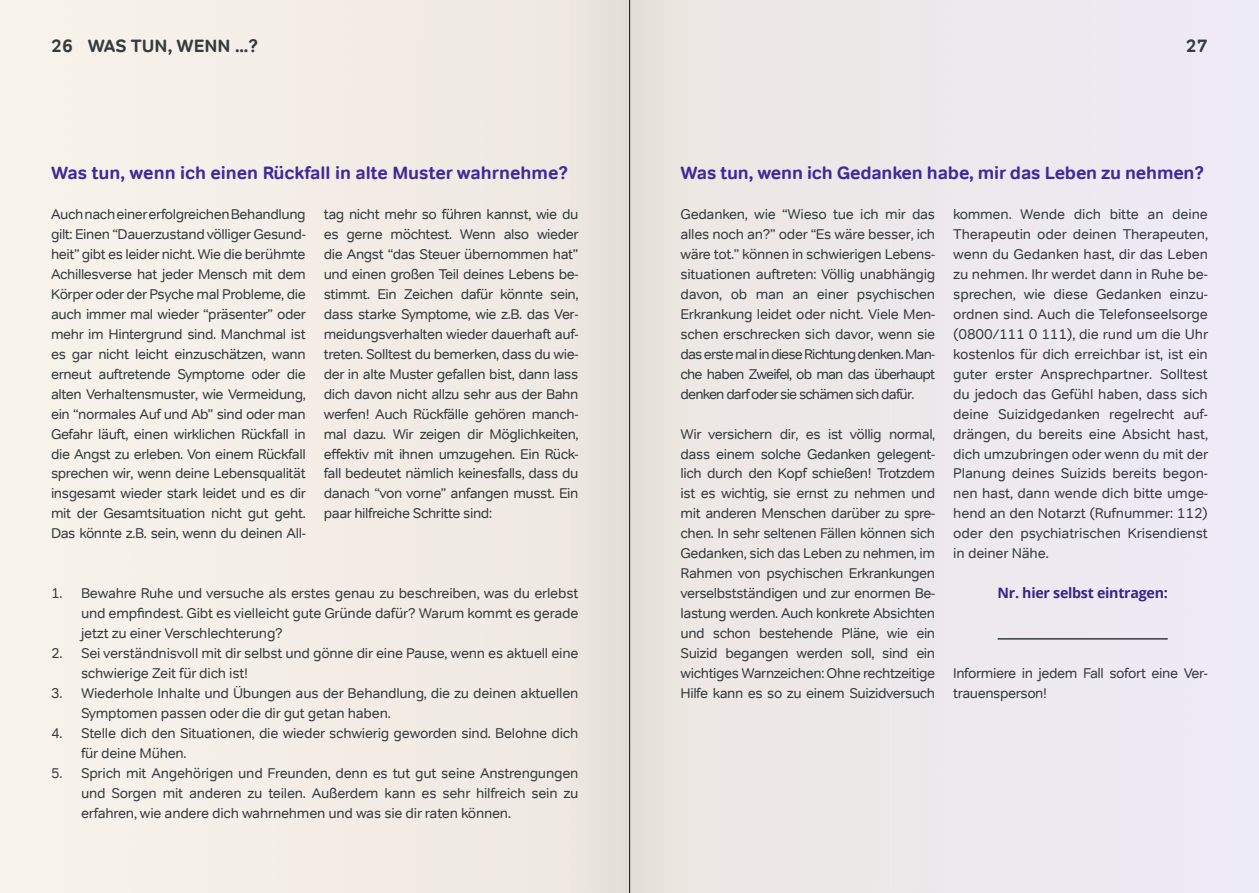
<style>
.page{position:relative;width:1259px;height:893px;background:#fff}
.page>*{position:absolute;margin:0;border:0;box-sizing:border-box;transform-origin:0 0}
.t1{font:700 18px "Tondo";letter-spacing:-.01em;color:#3e2a99}
.Page_Info{font:700 18px "Tondo";color:#353c3f}
.Body_Text{font:14.25px/20px "Tondo";letter-spacing:-.015em;color:#353c3f;text-align:justify}
.Small_Quote{font:700 14.25px "Open Sans";letter-spacing:-.02em;color:#37258b}
</style>
<div class="page">
<hr style="left:998px;top:638px;width:169px;height:2px;background:#353c3f">
<div style="left:560px;top:0;width:138px;height:893px;background:#e9e3de"></div>
<hr style="left:629px;top:0;width:1px;height:893px;background:#131414">
<p class="Page_Info" style="left:51px;top:35px;width:23px">26</p>
<p class="Page_Info" style="left:88px;top:35px;width:172px">WAS TUN, WENN ...?</p>
<p class="Page_Info" style="left:1186px;top:35px;width:23px">27</p>
<p class="t1" style="left:51px;top:162px;width:518px">Was tun, wenn ich einen Rückfall in alte Muster wahrnehme?</p>
<p class="Body_Text" style="left:51px;top:204px;width:256px">Auch nach einer erfolgreichen Behandlung gilt: Einen “Dauerzustand völliger Gesund&shy;heit” gibt es leider nicht. Wie die berühmte Achillesverse hat jeder Mensch mit dem Körper oder der Psyche mal Probleme, die auch immer mal wieder “präsenter” oder mehr im Hintergrund sind. Manchmal ist es gar nicht leicht einzuschätzen, wann erneut auftretende Symptome oder die alten Verhaltensmuster, wie Vermeidung, ein “normales Auf und Ab” sind oder man Gefahr läuft, einen wirklichen Rückfall in die Angst zu erleben. Von einem Rückfall sprechen wir, wenn deine Lebensqualität insgesamt wieder stark leidet und es dir mit der Gesamtsituation nicht gut geht.<br>Das könnte z.B. sein, wenn du deinen All-</p>
<p class="Body_Text" style="left:324px;top:204px;width:256px">tag nicht mehr so führen kannst, wie du es gerne möchtest. Wenn also wieder die Angst “das Steuer übernommen hat” und einen großen Teil deines Lebens be&shy;stimmt. Ein Zeichen dafür könnte sein, dass starke Symptome, wie z.B. das Ver&shy;meidungsverhalten wieder dauerhaft auf&shy;treten. Solltest du bemerken, dass du wie&shy;der in alte Muster gefallen bist, dann lass dich davon nicht allzu sehr aus der Bahn werfen! Auch Rückfälle gehören manch&shy;mal dazu. Wir zeigen dir Möglichkeiten, effektiv mit ihnen umzugehen. Ein Rück&shy;fall bedeutet nämlich keinesfalls, dass du danach “von vorne” anfangen musst. Ein paar hilfreiche Schritte sind:</p>
<p class="Body_Text" style="left:81px;top:583px;width:499px;text-indent:-30px">1. Bewahre Ruhe und versuche als erstes genau zu beschreiben, was du erlebst und empfindest. Gibt es vielleicht gute Gründe dafür? Warum kommt es gerade jetzt zu einer Verschlechterung?</p>
<p class="Body_Text" style="left:81px;top:643px;width:499px;text-indent:-30px">2. Sei verständnisvoll mit dir selbst und gönne dir eine Pause, wenn es aktuell eine schwierige Zeit für dich ist!</p>
<p class="Body_Text" style="left:81px;top:683px;width:499px;text-indent:-30px">3. Wiederhole Inhalte und Übungen aus der Behandlung, die zu deinen aktuellen<br>Symptomen passen oder die dir gut getan haben.</p>
<p class="Body_Text" style="left:81px;top:723px;width:499px;text-indent:-30px">4. Stelle dich den Situationen, die wieder schwierig geworden sind. Belohne dich für deine Mühen.</p>
<p class="Body_Text" style="left:81px;top:763px;width:499px;text-indent:-30px">5. Sprich mit Angehörigen und Freunden, denn es tut gut seine Anstrengungen und Sorgen mit anderen zu teilen. Außerdem kann es sehr hilfreich sein zu erfahren, wie andere dich wahrnehmen und was sie dir raten können.</p>
<p class="t1" style="left:680px;top:162px;width:525px">Was tun, wenn ich Gedanken habe, mir das Leben zu nehmen?</p>
<p class="Body_Text" style="left:680px;top:204px;width:256px">Gedanken, wie “Wieso tue ich mir das alles noch an?” oder “Es wäre besser, ich wäre tot.” können in schwierigen Lebens&shy;situationen auftreten: Völlig unabhängig davon, ob man an einer psychischen Erkrankung leidet oder nicht. Viele Men&shy;schen erschrecken sich davor, wenn sie das erste mal in diese Richtung denken. Man&shy;che haben Zweifel, ob man das überhaupt denken darf oder sie schämen sich dafür.</p>
<p class="Body_Text" style="left:680px;top:424px;width:256px">Wir versichern dir, es ist völlig normal, dass einem solche Gedanken gelegent&shy;lich durch den Kopf schießen! Trotzdem ist es wichtig, sie ernst zu nehmen und mit anderen Menschen darüber zu spre&shy;chen. In sehr seltenen Fällen können sich Gedanken, sich das Leben zu nehmen, im Rahmen von psychischen Erkrankungen verselbstständigen und zur enormen Be&shy;lastung werden. Auch konkrete Absichten und schon bestehende Pläne, wie ein Suizid begangen werden soll, sind ein wichtiges Warnzeichen: Ohne rechtzeitige Hilfe kann es so zu einem Suizidversuch</p>
<p class="Body_Text" style="left:953px;top:204px;width:256px">kommen. Wende dich bitte an deine Therapeutin oder deinen Therapeuten, wenn du Gedanken hast, dir das Leben zu nehmen. Ihr werdet dann in Ruhe be&shy;sprechen, wie diese Gedanken einzu&shy;ordnen sind. Auch die Telefonseelsorge (0800/111 0 111), die rund um die Uhr kostenlos für dich erreichbar ist, ist ein guter erster Ansprechpartner. Solltest du jedoch das Gefühl haben, dass sich deine Suizidgedanken regelrecht auf&shy;drängen, du bereits eine Absicht hast, dich umzubringen oder wenn du mit der Planung deines Suizids bereits begon&shy;nen hast, dann wende dich bitte umge&shy;hend an den Notarzt (Rufnummer: 112) oder den psychiatrischen Krisendienst in deiner Nähe.</p>
<p class="Small_Quote" style="left:997px;top:583px;width:172px">Nr. hier selbst eintragen:</p>
<p class="Body_Text" style="left:953px;top:663px;width:256px">Informiere in jedem Fall sofort eine Ver&shy;trauensperson!</p>
</div>
